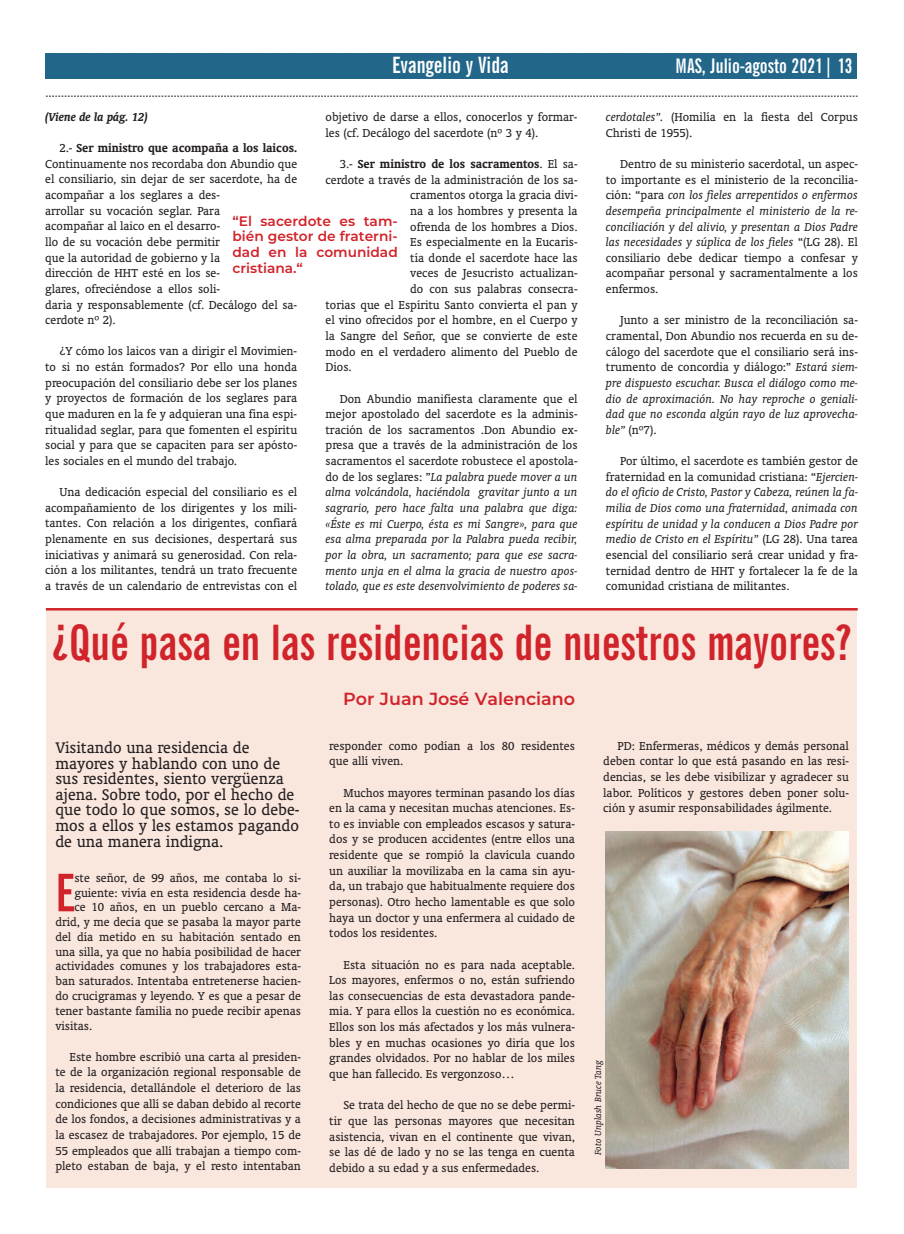
<style>
.page{position:relative;width:904px;height:1234px;background:#fff}
.page>*{position:absolute;margin:0;border:0;box-sizing:border-box;transform-origin:0 0}
.t1{font:700 extra-condensed 51.88px "News Gothic BT";color:#d1232a}
.t2{font:700 extra-condensed 48.75px "News Gothic BT";color:#d1232a}
.t3{font:700 extra-condensed 22.5px "News Gothic BT";color:#fff}
.t4{font:700 extra-condensed 20px "News Gothic BT";color:#fff}
.t5{font:17.5px/15.6px "Oranda BT";color:#231f20}
.t6{font:600 17.5px "Montserrat";color:#d1232a}
.t7{font:600 13.75px/15.6px "Montserrat";color:#d1232a;text-align:justify}
.t8{font:13.12px/15.6px "Oranda BT";color:#231f20;text-align:justify}
.t9{font:italic 13.12px/15.6px "Oranda BT";color:#231f20;text-align:justify}
.t10{font:700 13.12px "Oranda BT";color:#231f20}
.t11{font:italic 700 13.12px "Oranda BT";color:#231f20}
.t12{font:italic 10px "Oranda BT";color:#231f20}
.s1{font-weight:400}
.s2{font-style:normal}
.s3{font-weight:700}
.s4{font-style:italic}
</style>
<div class="page">
<div style="left:45px;top:54px;width:811px;height:25px;background:#22678a"></div>
<svg style="left:46px;top:96px;width:811px;height:1px"></svg>
<div style="left:46px;top:610px;width:810px;height:577px;background:#f9e6dd"></div>
<hr style="left:46px;top:608px;width:811px;height:2px;background:#d1232a">
<img style="left:605px;top:831px;width:244px;height:337px">
<h3 class="t3" style="left:392px;top:52px;width:118px">Evangelio y Vida</h3>
<h3 class="t4" style="left:675px;top:54px;width:179px">MAS, Julio-agosto 2021| 13</h3>
<p class="t11" style="left:45px;top:109px;width:104px">(Viene de la pág. 12)</p>
<p class="t8" style="left:325px;top:109px;width:253px">objetivo de darse a ellos, conocerlos y formar&shy;les (cf. Decálogo del sacerdote (nº 3 y 4).</p>
<p class="t10" style="left:340px;top:156px;width:239px"><span class="s1">3.-</span> Ser ministro de los sacramentos<span class="s1">. El sa-</span></p>
<p class="t8" style="left:325px;top:171px;width:253px">cerdote a través de la administración de los sa-</p>
<p class="t8" style="left:410px;top:187px;width:169px">cramentos otorga la gracia divi-</p>
<p class="t8" style="left:410px;top:202px;width:169px">na a los hombres y presenta la</p>
<p class="t8" style="left:410px;top:218px;width:169px">ofrenda de los hombres a Dios.</p>
<p class="t8" style="left:410px;top:234px;width:169px">Es especialmente en la Eucaris-</p>
<p class="t8" style="left:410px;top:249px;width:169px">tía donde el sacerdote hace las</p>
<p class="t8" style="left:410px;top:265px;width:169px">veces de Jesucristo actualizan-</p>
<p class="t8" style="left:410px;top:281px;width:169px">do con sus palabras consecra-</p>
<p class="t8" style="left:325px;top:296px;width:253px">torias que el Espíritu Santo convierta el pan y</p>
<p class="t8" style="left:325px;top:312px;width:253px">el vino ofrecidos por el hombre, en el Cuerpo y</p>
<p class="t8" style="left:325px;top:327px;width:253px">la Sangre del Señor, que se convierte de este</p>
<p class="t8" style="left:325px;top:343px;width:253px">modo en el verdadero alimento del Pueblo de</p>
<p class="t8" style="left:325px;top:359px;width:28px">Dios.</p>
<p class="t9" style="left:325px;top:390px;width:253px;text-indent:14px"><span class="s2">Don Abundio manifiesta claramente que el mejor apostolado del sacerdote es la adminis&shy;tración de los sacramentos .Don Abundio ex&shy;presa que a través de la administración de los sacramentos el sacerdote robustece el apostola&shy;do de los seglares: ”</span>La palabra puede mover a un alma volcándola, haciéndola gravitar junto a un sagrario, pero hace falta una palabra que diga: «Éste es mi Cuerpo, ésta es mi Sangre», para que esa alma preparada por la Palabra pueda recibir, por la obra, un sacramento; para que ese sacra&shy;mento unja en el alma la gracia de nuestro apos&shy;tolado, que es este desenvolvimiento de poderes sa-</p>
<p class="t8" style="left:45px;top:140px;width:253px;text-align:left;text-indent:14px">2.- <span class="s3">Ser ministro que acompaña a los laicos.<br></span>Continuamente nos recordaba don Abundio que el consiliario, sin dejar de ser sacerdote, ha de acompañar a los seglares a des-<br>arrollar su vocación seglar. Para<br>acompañar al laico en el desarro-<br>llo de su vocación debe permitir<br>que la autoridad de gobierno y la<br>dirección de HHt esté en los se-<br>glares, ofreciéndose a ellos soli-<br>daria y responsablemente (cf. Decálogo del sa&shy;cerdote nº 2).</p>
<p class="t8" style="left:45px;top:343px;width:254px;text-indent:14px">¿Y cómo los laicos van a dirigir el Movimien&shy;to si no están formados? Por ello una honda preocupación del consiliario debe ser los planes y proyectos de formación de los seglares para que maduren en la fe y adquieran una fina espi&shy;ritualidad seglar, para que fomenten el espíritu social y para que se capaciten para ser apósto&shy;les sociales en el mundo del trabajo.</p>
<p class="t8" style="left:45px;top:483px;width:253px;text-indent:14px">una dedicación especial del consiliario es el acompañamiento de los dirigentes y los mili&shy;tantes. Con relación a los dirigentes, confiará plenamente en sus decisiones, despertará sus iniciativas y animará su generosidad. Con rela&shy;ción a los militantes, tendrá un trato frecuente a través de un calendario de entrevistas con el</p>
<p class="t7" style="left:232px;top:212px;width:167px">“El sacerdote es tam&shy;bién gestor de fraterni&shy;dad en la comunidad cristiana.“</p>
<p class="t8" style="left:606px;top:109px;width:253px"><span class="s4">cerdotales”.</span> (Homilía en la fiesta del Corpus<br>Christi de 1955).</p>
<p class="t8" style="left:606px;top:156px;width:253px;text-indent:14px">Dentro de su ministerio sacerdotal, un aspec&shy;to importante es el ministerio de la reconcilia&shy;ción: “para <span class="s4">con los fieles arrepentidos o enfermos desempeña principalmente el ministerio de la re&shy;conciliación y del alivio, y presentan a Dios Padre las necesidades y súplica de los fieles</span> “(lg 28). El consiliario debe dedicar tiempo a confesar y acompañar personal y sacramentalmente a los enfermos.</p>
<p class="t8" style="left:606px;top:312px;width:253px;text-indent:14px">Junto a ser ministro de la reconciliación sa&shy;cramental, Don Abundio nos recuerda en su de&shy;cálogo del sacerdote que el consiliario será ins&shy;trumento de concordia y diálogo:” <span class="s4">Estará siem&shy;pre dispuesto escuchar. Busca el diálogo como me&shy;dio de aproximación. No hay reproche o geniali&shy;dad que no esconda algún rayo de luz aprovecha&shy;ble”</span> (nº7).</p>
<p class="t8" style="left:606px;top:452px;width:253px;text-indent:14px">Por último, el sacerdote es también gestor de fraternidad en la comunidad cristiana: “<span class="s4">Ejercien&shy;do el oficio de Cristo, Pastor y Cabeza, reúnen la fa&shy;milia de Dios como una fraternidad, animada con espíritu de unidad y la conducen a Dios Padre por medio de Cristo en el Espíritu”</span> (lg 28). una tarea esencial del consiliario será crear unidad y fra&shy;ternidad dentro de HHt y fortalecer la fe de la comunidad cristiana de militantes.</p>
<h2 class="t2" style="left:51px;top:614px;width:803px">¿Qué pasa en las residencias de nuestros mayores?</h2>
<h3 class="t6" style="left:343px;top:686px;width:233px">Por Juan José Valenciano</h3>
<h3 class="t5" style="left:55px;top:738px;width:246px">Visitando una residencia de mayores y hablando con uno de sus residentes, siento vergüenza ajena. Sobre todo, por el hecho de que todo lo que somos, se lo debe&shy;mos a ellos y les estamos pagando de una manera indigna.</h3>
<h1 class="t1" style="left:55px;top:862px;width:21px">E</h1>
<p class="t8" style="left:74px;top:869px;width:228px">ste señor, de 99 años, me contaba lo si-</p>
<p class="t8" style="left:329px;top:737px;width:247px">responder como podían a los 80 residentes que allí viven.</p>
<p class="t8" style="left:329px;top:784px;width:247px;text-indent:14px">Muchos mayores terminan pasando los días en la cama y necesitan muchas atenciones. Es&shy;to es inviable con empleados escasos y satura&shy;dos y se producen accidentes (entre ellos una residente que se rompió la clavícula cuando un auxiliar la movilizaba en la cama sin ayu&shy;da, un trabajo que habitualmente requiere dos personas). otro hecho lamentable es que solo haya un doctor y una enfermera al cuidado de todos los residentes.</p>
<p class="t8" style="left:329px;top:955px;width:247px;text-indent:14px">Esta situación no es para nada aceptable. los mayores, enfermos o no, están sufriendo las consecuencias de esta devastadora pande&shy;mia. Y para ellos la cuestión no es económica.<br>Ellos son los más afectados y los más vulnera&shy;bles y en muchas ocasiones yo diría que los grandes olvidados. Por no hablar de los miles que han fallecido. Es vergonzoso…</p>
<p class="t8" style="left:329px;top:1096px;width:247px;text-indent:14px">Se trata del hecho de que no se debe permi&shy;tir que las personas mayores que necesitan asistencia, vivan en el continente que vivan, se las dé de lado y no se las tenga en cuenta debido a su edad y a sus enfermedades.</p>
<p class="t8" style="left:603px;top:737px;width:247px;text-indent:14px">PD: Enfermeras, médicos y demás personal deben contar lo que está pasando en las resi&shy;dencias, se les debe visibilizar y agradecer su labor. Políticos y gestores deben poner solu&shy;ción y asumir responsabilidades ágilmente.</p>
<p class="t8" style="left:74px;top:884px;width:228px">guiente: vivía en esta residencia desde ha-</p>
<p class="t8" style="left:74px;top:898px;width:228px">ce 10 años, en un pueblo cercano a Ma-</p>
<p class="t8" style="left:55px;top:913px;width:247px">drid, y me decía que se pasaba la mayor parte</p>
<p class="t8" style="left:55px;top:928px;width:247px">del día metido en su habitación sentado en</p>
<p class="t8" style="left:55px;top:943px;width:247px">una silla, ya que no había posibilidad de hacer</p>
<p class="t8" style="left:55px;top:957px;width:247px">actividades comunes y los trabajadores esta-</p>
<p class="t8" style="left:55px;top:972px;width:247px">ban saturados. intentaba entretenerse hacien-</p>
<p class="t8" style="left:55px;top:987px;width:247px">do crucigramas y leyendo. Y es que a pesar de</p>
<p class="t8" style="left:55px;top:1002px;width:247px">tener bastante familia no puede recibir apenas</p>
<p class="t8" style="left:55px;top:1016px;width:38px">visitas.</p>
<p class="t8" style="left:55px;top:1048px;width:247px;text-indent:14px">Este hombre escribió una carta al presiden&shy;te de la organización regional responsable de la residencia, detallándole el deterioro de las condiciones que allí se daban debido al recorte de los fondos, a decisiones administrativas y a la escasez de trabajadores. Por ejemplo, 15 de 55 empleados que allí trabajan a tiempo com&shy;pleto estaban de baja, y el resto intentaban</p>
<p class="t12" style="left:591px;top:1154px;width:96px;rotate:-90deg">Foto Unplash Bruce Tang</p>
</div>
